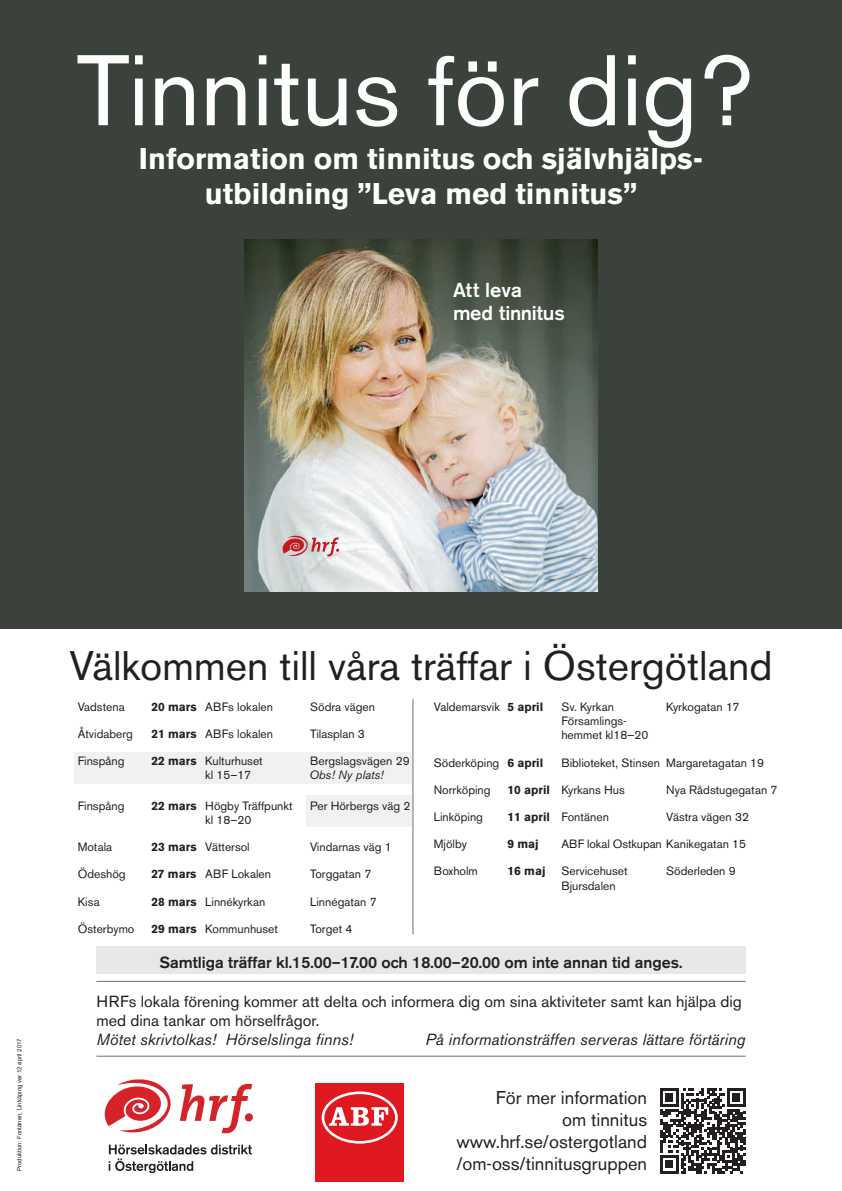
<style>
.page{position:relative;width:842px;height:1191px;background:#fff}
.page>*{position:absolute;margin:0;border:0;box-sizing:border-box;transform-origin:0 0}
.t1{font:99px "Akzidenz Grotesk BE";color:#fff}
.t2{font:41px "Akzidenz Grotesk BE";color:#231f20}
.t3{font:700 29.7px/35.6px "Akzidenz Grotesk BE";color:#fff;text-align:center}
.t4{font:500 20.1px/22.6px "Akzidenz Grotesk BE";letter-spacing:-.005em;color:#fff}
.t5{font:18.4px/22.1px "Akzidenz Grotesk BE";color:#231f20;text-align:right}
.t6{font:16px/19.2px "Akzidenz Grotesk BE";color:#231f20}
.t7{font:italic 16px "Akzidenz Grotesk BE";color:#231f20}
.t8{font:500 16px "Akzidenz Grotesk BE";color:#231f20}
.t9{font:12px/14.4px "Akzidenz Grotesk BE";color:#231f20}
.t10{font:italic 12px "Akzidenz Grotesk BE";color:#231f20}
.t11{font:700 12px "Akzidenz Grotesk BE";color:#231f20}
.t12{font:6px "Arial";color:#231f20}
.s1{font-weight:700}
</style>
<div class="page">
<div style="left:0;top:0;width:842px;height:628px;background:#3b423b"></div>
<img style="left:245px;top:239px;width:352px;height:352px">
<svg style="left:282px;top:536px;width:57px;height:20px"></svg>
<div style="left:96px;top:946px;width:650px;height:27px;background:#e6e7e9"></div>
<svg style="left:180px;top:1083px;width:72px;height:50px"></svg>
<div style="left:245px;top:1113px;width:8px;height:8px;background:#d62229;border-radius:50%"></div>
<svg style="left:105px;top:1079px;width:66px;height:53px"></svg>
<svg style="left:109px;top:1144px;width:143px;height:29px"></svg>
<svg style="left:660px;top:1088px;width:85px;height:85px"></svg>
<hr style="left:96px;top:981px;width:650px;height:1px;background:#6c6d70">
<hr style="left:96px;top:1055px;width:650px;height:1px;background:#6c6d70">
<div style="left:315px;top:1083px;width:89px;height:98px;background:#e01921"></div>
<svg style="left:322px;top:1091px;width:76px;height:52px"></svg>
<div style="left:74px;top:752px;width:338px;height:31px;background:#f0f1f2"></div>
<div style="left:306px;top:795px;width:106px;height:31px;background:#f0f1f2"></div>
<hr style="left:413px;top:699px;width:1px;height:235px;background:#6c6d70">
<h1 class="t1" style="left:77px;top:32px;width:678px">Tinnitus för dig?</h1>
<h3 class="t3" style="left:139px;top:141px;width:566px">Information om tinnitus och självhjälps&shy;utbildning ”Leva med tinnitus”</h3>
<h3 class="t4" style="left:453px;top:278px;width:113px">Att leva med tinnitus</h3>
<p class="t12" style="left:15px;top:1171px;width:134px;rotate:-90deg">Produktion: Fontänen, Linköping ver 12 april 2017</p>
<h2 class="t2" style="left:69px;top:642px;width:705px">Välkommen till våra träffar i Östergötland</h2>
<p class="t9" style="left:78px;top:699px;width:49px">Vadstena</p>
<p class="t9" style="left:151px;top:699px;width:123px"><span class="s1">20 mars</span> ABFs lokalen</p>
<p class="t9" style="left:310px;top:699px;width:66px">Södra vägen</p>
<p class="t9" style="left:78px;top:726px;width:57px">Åtvidaberg</p>
<p class="t9" style="left:151px;top:726px;width:123px"><span class="s1">21 mars</span> ABFs lokalen</p>
<p class="t9" style="left:310px;top:726px;width:56px">Tilasplan 3</p>
<p class="t9" style="left:78px;top:753px;width:48px">Finspång</p>
<p class="t9" style="left:205px;top:753px;width:59px;text-indent:-54px"><span class="s1">22 mars</span> Kulturhuset kl 15–17</p>
<p class="t9" style="left:310px;top:753px;width:101px">Bergslagsvägen 29</p>
<p class="t9" style="left:78px;top:798px;width:48px">Finspång</p>
<p class="t9" style="left:205px;top:798px;width:89px;text-indent:-54px"><span class="s1">22 mars</span> Högby Träffpunkt kl 18–20</p>
<p class="t9" style="left:310px;top:798px;width:102px">Per Hörbergs väg 2</p>
<p class="t9" style="left:78px;top:839px;width:36px">Motala</p>
<p class="t9" style="left:151px;top:839px;width:100px"><span class="s1">23 mars</span> Vättersol</p>
<p class="t9" style="left:310px;top:839px;width:83px">Vindarnas väg 1</p>
<p class="t9" style="left:78px;top:867px;width:49px">Ödeshög</p>
<p class="t9" style="left:151px;top:867px;width:121px"><span class="s1">27 mars</span> ABF Lokalen</p>
<p class="t9" style="left:310px;top:867px;width:63px">Torggatan 7</p>
<p class="t9" style="left:78px;top:894px;width:23px">Kisa</p>
<p class="t9" style="left:151px;top:894px;width:115px"><span class="s1">28 mars</span> Linnékyrkan</p>
<p class="t9" style="left:310px;top:894px;width:68px">Linnégatan 7</p>
<p class="t9" style="left:78px;top:921px;width:58px">Österbymo</p>
<p class="t9" style="left:151px;top:921px;width:128px"><span class="s1">29 mars</span> Kommunhuset</p>
<p class="t9" style="left:310px;top:921px;width:44px">Torget 4</p>
<p class="t10" style="left:309px;top:767px;width:76px">Obs! Ny plats!</p>
<p class="t9" style="left:434px;top:699px;width:111px">Valdemarsvik <span class="s1">5 april</span></p>
<p class="t9" style="left:561px;top:699px;width:88px">Sv. Kyrkan<br>Församlings&shy;hemmet kl18–20</p>
<p class="t9" style="left:666px;top:699px;width:75px">Kyrkogatan 17</p>
<p class="t9" style="left:434px;top:755px;width:111px">Söderköping <span class="s1">6 april</span></p>
<p class="t9" style="left:561px;top:755px;width:204px">Biblioteket, Stinsen Margaretagatan 19</p>
<p class="t9" style="left:434px;top:782px;width:58px">Norrköping</p>
<p class="t9" style="left:507px;top:782px;width:119px"><span class="s1">10 april</span> Kyrkans Hus</p>
<p class="t9" style="left:666px;top:782px;width:113px">Nya Rådstugegatan 7</p>
<p class="t9" style="left:434px;top:809px;width:51px">Linköping</p>
<p class="t9" style="left:507px;top:809px;width:103px"><span class="s1">11 april</span> Fontänen</p>
<p class="t9" style="left:666px;top:809px;width:84px">Västra vägen 32</p>
<p class="t9" style="left:434px;top:836px;width:35px">Mjölby</p>
<p class="t11" style="left:507px;top:837px;width:33px">9 maj</p>
<p class="t9" style="left:561px;top:836px;width:186px">ABF lokal Ostkupan Kanikegatan 15</p>
<p class="t9" style="left:434px;top:864px;width:46px">Boxholm</p>
<p class="t11" style="left:507px;top:864px;width:39px">16 maj</p>
<p class="t9" style="left:561px;top:864px;width:68px">Servicehuset<br>Bjursdalen</p>
<p class="t9" style="left:666px;top:864px;width:71px">Söderleden 9</p>
<h3 class="t8" style="left:159px;top:952px;width:524px">Samtliga träffar kl.15.00–17.00 och 18.00–20.00 om inte annan tid anges.</h3>
<h3 class="t6" style="left:96px;top:991px;width:647px">HRFs lokala förening kommer att delta och informera dig om sina aktiviteter samt kan hjälpa dig med dina tankar om hörselfrågor.</h3>
<h3 class="t7" style="left:96px;top:1030px;width:258px">Mötet skrivtolkas! Hörselslinga finns!</h3>
<h3 class="t7" style="left:425px;top:1030px;width:322px">På informationsträffen serveras lättare förtäring</h3>
<h3 class="t5" style="left:456px;top:1086px;width:192px">För mer information<br>om tinnitus www.hrf.se/ostergotland /om-oss/tinnitusgruppen</h3>
</div>
